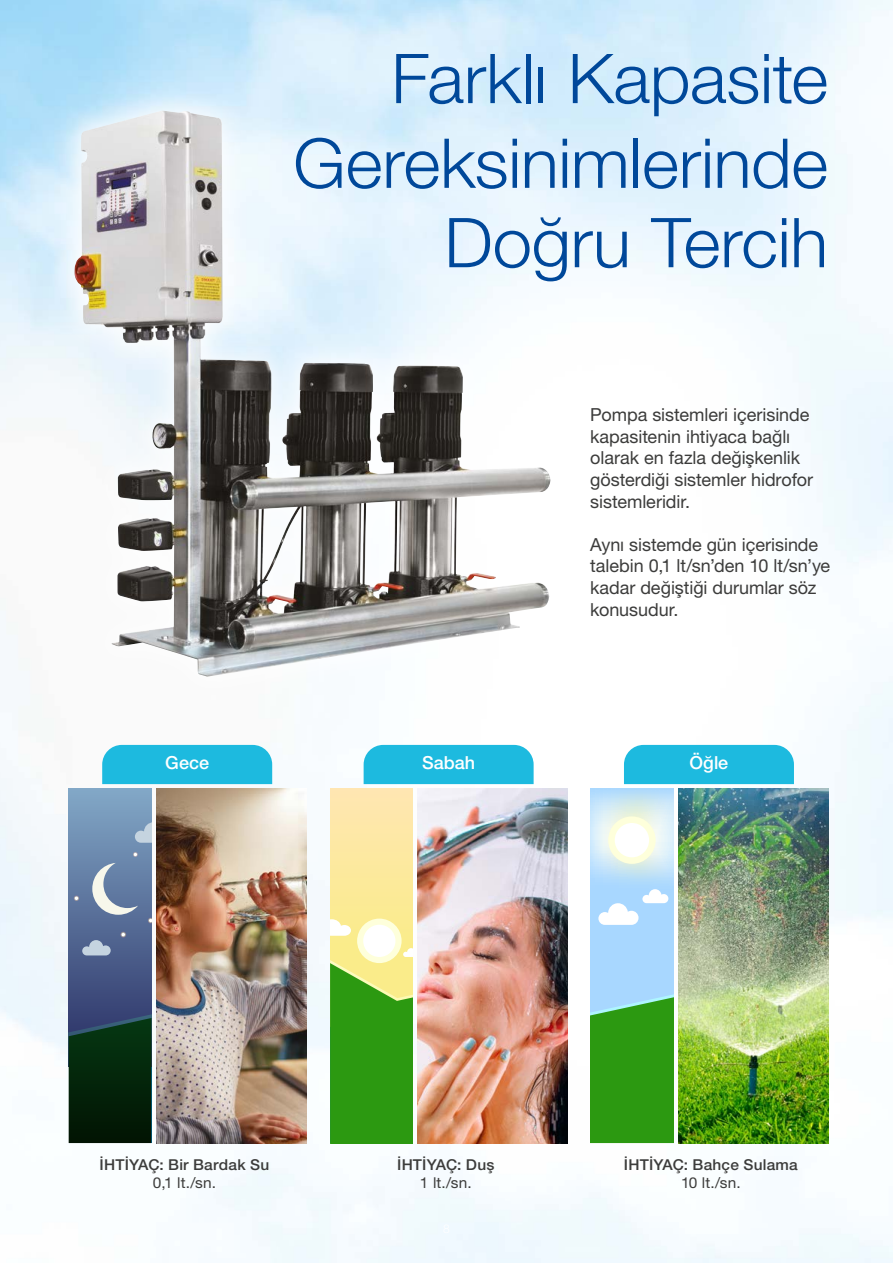
<style>
.page{position:relative;width:893px;height:1263px;background:#fff}
.page>*{position:absolute;margin:0;border:0;box-sizing:border-box;transform-origin:0 0}
.t1{font:300 68.85px/82.1px "Helvetica Neue LT Pro";letter-spacing:-.005em;color:#00489a;text-align:right}
.t2{font:18px/21.6px "Helvetica Neue LT Pro";letter-spacing:-.005em;color:#3c3c3b}
.t3{font:500 18px "Helvetica Neue LT Pro";color:#fff}
.t4{font:500 15px "Helvetica Neue LT Pro";letter-spacing:.01em;color:#3c3c3b}
.t5{font:15px "Helvetica Neue LT Pro";letter-spacing:.01em;color:#3c3c3b}
</style>
<div class="page">
<img style="left:0;top:0;width:893px;height:1263px">
<div style="left:102px;top:745px;width:170px;height:39px;background:#1dbadf"></div>
<div style="left:364px;top:745px;width:170px;height:39px;background:#1dbadf"></div>
<div style="left:624px;top:745px;width:170px;height:39px;background:#1dbadf"></div>
<svg style="left:69px;top:788px;width:82px;height:202px;background:#637da4"></svg>
<svg style="left:69px;top:990px;width:82px;height:153px;background:#102d24"></svg>
<svg style="left:135px;top:822px;width:16px;height:21px"></svg>
<svg style="left:82px;top:940px;width:29px;height:15px"></svg>
<div style="left:123px;top:842px;width:24px;height:24px;background:#6d8bb0;border-radius:12px"></div>
<svg style="left:69px;top:863px;width:82px;height:69px;background:#7187a9"></svg>
<svg style="left:111px;top:922px;width:24px;height:24px"></svg>
<img style="left:156px;top:788px;width:150px;height:356px">
<svg style="left:590px;top:788px;width:83px;height:186px;background:#bde0f9"></svg>
<div style="left:608px;top:816px;width:48px;height:48px;background:#feffdb;border-radius:50%"></div>
<div style="left:615px;top:823px;width:34px;height:34px;background:#fff;border-radius:50%"></div>
<svg style="left:590px;top:974px;width:83px;height:169px;background:#43a53e"></svg>
<svg style="left:598px;top:889px;width:70px;height:36px"></svg>
<img style="left:678px;top:788px;width:150px;height:356px">
<svg style="left:330px;top:788px;width:83px;height:160px;background:#fce89f"></svg>
<div style="left:357px;top:918px;width:45px;height:45px;background:#feffdb;border-radius:50%"></div>
<div style="left:363px;top:925px;width:32px;height:32px;background:#fff;border-radius:50%"></div>
<svg style="left:330px;top:919px;width:21px;height:17px"></svg>
<svg style="left:330px;top:948px;width:83px;height:195px;background:#53a92c"></svg>
<img style="left:418px;top:788px;width:150px;height:356px">
<div style="left:47px;top:83px;width:531px;height:621px;background:#fff;opacity:.8"></div>
<img style="left:74px;top:111px;width:100px;height:389px">
<h1 class="t1" style="left:293px;top:36px;width:536px">Farklı Kapasite<br>Gereksinimlerinde<br>Doğru Tercih</h1>
<p class="t2" style="left:590px;top:403px;width:224px">Pompa sistemleri içerisinde kapasitenin ihtiyaca bağlı olarak en fazla değişkenlik gösterdiği sistemler hidrofor sistemleridir.</p>
<p class="t2" style="left:590px;top:533px;width:242px">Aynı sistemde gün içerisinde talebin 0,1 lt/sn’den 10 lt/sn’ye kadar değiştiği durumlar söz konusudur.</p>
<p class="t3" style="left:165px;top:752px;width:45px">Gece</p>
<p class="t3" style="left:422px;top:752px;width:55px">Sabah</p>
<p class="t3" style="left:690px;top:752px;width:40px">Öğle</p>
<p class="t4" style="left:100px;top:1156px;width:171px">İHTİYAÇ: Bir Bardak Su</p>
<p class="t5" style="left:153px;top:1174px;width:65px">0,1 lt./sn.</p>
<p class="t4" style="left:397px;top:1156px;width:99px">İHTİYAÇ: Duş</p>
<p class="t5" style="left:420px;top:1174px;width:53px">1 lt./sn.</p>
<p class="t4" style="left:624px;top:1156px;width:175px">İHTİYAÇ: Bahçe Sulama</p>
<p class="t5" style="left:681px;top:1174px;width:61px">10 lt./sn.</p>
</div>
